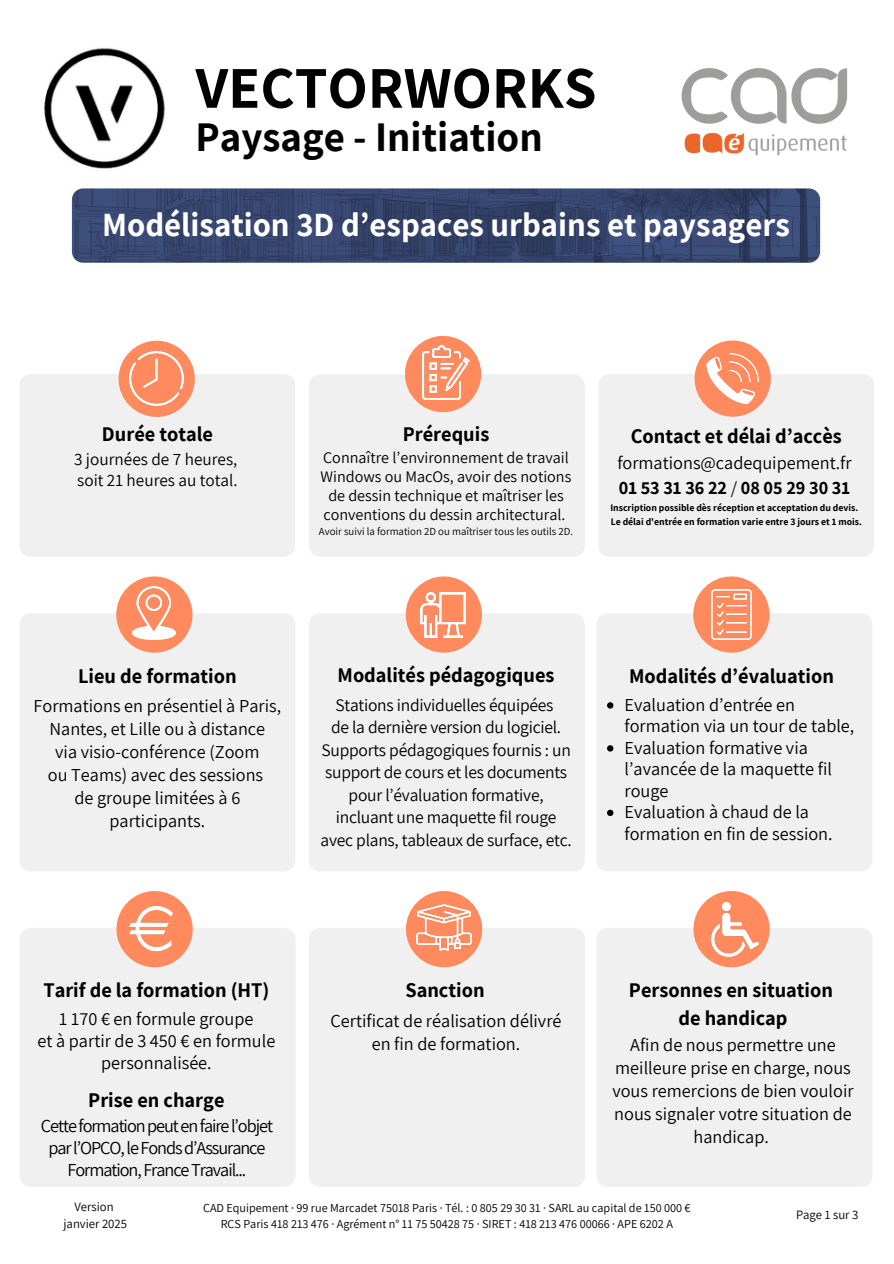
<style>
.page{position:relative;width:894px;height:1264px;background:#fff}
.page>*{position:absolute;margin:0;border:0;box-sizing:border-box;transform-origin:0 0}
.t1{font:700 59.1px "Assistant";color:#000}
.t2{font:700 41.1px "Assistant";color:#000}
.t3{font:700 33px "Assistant";color:#fff}
.t4{font:700 20.4px/27.9px "Assistant";color:#000;text-align:center}
.t5{font:18.3px/23.1px "Assistant";color:#000;text-align:center}
.t6{font:18.3px/22px "Assistant";letter-spacing:-.06em;color:#000;text-align:center}
.t7{font:700 18.3px "Assistant";color:#000}
.t8{font:17.55px/22.5px "Assistant";letter-spacing:-.015em;color:#000;text-align:center}
.t9{font:17.25px/21px "Assistant";color:#000}
.t10{font:16.05px/19px "Assistant";color:#000;text-align:center}
.t11{font:12.75px "Assistant";color:#000}
.t12{font:12.15px "Assistant";color:#000}
.t13{font:10.8px "Assistant";color:#000}
.t14{font:700 9.75px "Assistant";color:#000}
.s1{font-weight:400}
</style>
<div class="page">
<div style="left:20px;top:374px;width:275px;height:183px;background:#f1f0f0"></div>
<div style="left:118px;top:341px;width:77px;height:76px;background:#ff8a5e;border-radius:50%"></div>
<img style="left:129px;top:351px;width:54px;height:54px">
<div style="left:598px;top:374px;width:275px;height:183px;background:#f1f0f0"></div>
<div style="left:309px;top:374px;width:275px;height:183px;background:#f1f0f0"></div>
<div style="left:405px;top:336px;width:76px;height:76px;background:#ff8a5e;border-radius:50%"></div>
<img style="left:422px;top:345px;width:47px;height:54px">
<div style="left:694px;top:340px;width:76px;height:77px;background:#ff8a5e;border-radius:50%"></div>
<div style="left:20px;top:613px;width:275px;height:258px;background:#f1f0f0"></div>
<div style="left:116px;top:576px;width:76px;height:76px;background:#ff8a5e;border-radius:50%"></div>
<div style="left:309px;top:613px;width:275px;height:258px;background:#f1f0f0"></div>
<div style="left:405px;top:576px;width:77px;height:76px;background:#ff8a5e;border-radius:50%"></div>
<img style="left:420px;top:592px;width:45px;height:45px">
<div style="left:597px;top:613px;width:275px;height:258px;background:#f1f0f0"></div>
<div style="left:693px;top:576px;width:76px;height:76px;background:#ff8a5e;border-radius:50%"></div>
<img style="left:711px;top:589px;width:40px;height:51px">
<div style="left:20px;top:928px;width:275px;height:258px;background:#f1f0f0"></div>
<div style="left:116px;top:891px;width:77px;height:76px;background:#ff8a5e;border-radius:50%"></div>
<div style="left:309px;top:927px;width:276px;height:259px;background:#f1f0f0"></div>
<div style="left:406px;top:891px;width:76px;height:76px;background:#ff8a5e;border-radius:50%"></div>
<div style="left:597px;top:927px;width:275px;height:259px;background:#f1f0f0"></div>
<div style="left:693px;top:891px;width:76px;height:76px;background:#ff8a5e;border-radius:50%"></div>
<img style="left:711px;top:902px;width:47px;height:54px">
<img style="left:416px;top:904px;width:55px;height:46px">
<img style="left:129px;top:905px;width:43px;height:47px">
<img style="left:706px;top:353px;width:52px;height:51px">
<img style="left:133px;top:587px;width:42px;height:53px">
<img style="left:681px;top:68px;width:167px;height:88px">
<img style="left:44px;top:48px;width:121px;height:121px">
<svg style="left:607px;top:702px;width:6px;height:6px"></svg>
<svg style="left:607px;top:745px;width:6px;height:6px"></svg>
<svg style="left:607px;top:809px;width:6px;height:7px"></svg>
<img style="left:72px;top:188px;width:747px;height:75px;border-radius:11px">
<p class="t1" style="left:195px;top:47px;width:402px">VECTORWORKS</p>
<h1 class="t2" style="left:195px;top:109px;width:348px">Paysage - Initiation</h1>
<h4 class="t3" style="left:102px;top:202px;width:689px">Modélisation 3D d’espaces urbains et paysagers</h4>
<h5 class="t4" style="left:102px;top:420px;width:112px">Durée totale</h5>
<h5 class="t9" style="left:74px;top:448px;width:165px">3 journées de 7 heures, soit 21 heures au total.</h5>
<p class="t4" style="left:402px;top:419px;width:88px">Prérequis</p>
<p class="t10" style="left:320px;top:447px;width:252px">Connaître l’environnement de travail Windows ou MacOs, avoir des notions de dessin technique et maîtriser les conventions du dessin architectural.</p>
<p class="t13" style="left:319px;top:523px;width:255px">Avoir suivi la formation 2D ou maîtriser tous les outils 2D.</p>
<p class="t4" style="left:630px;top:421px;width:213px">Contact et délai d’accès</p>
<h3 class="t5" style="left:617px;top:450px;width:236px">formations@cadequipement.fr</h3>
<p class="t7" style="left:618px;top:475px;width:233px">0153313622<span class="s1">/</span>0805293031</p>
<h5 class="t14" style="left:610px;top:501px;width:249px">Inscription possible dès réception et acceptation du devis.</h5>
<p class="t14" style="left:610px;top:514px;width:253px">Le délai d'entrée en formation varie entre 3 jours et 1 mois.</p>
<h2 class="t4" style="left:78px;top:661px;width:160px">Lieu de formation</h2>
<h2 class="t5" style="left:34px;top:693px;width:249px">Formations en présentiel à Paris,<br>Nantes, et Lille ou à distance<br>via visio-conférence (Zoom<br>ou Teams) avec des sessions<br>de groupe limitées à 6 participants.</h2>
<h5 class="t4" style="left:337px;top:661px;width:218px">Modalités pédagogiques</h5>
<h5 class="t8" style="left:320px;top:692px;width:252px">Stations individuelles équipées<br>de la dernière version du logiciel.<br>Supports pédagogiques fournis : un support de cours et les documents pour l’évaluation formative, incluant une maquette fil rouge avec plans, tableaux de surface, etc.</h5>
<h6 class="t4" style="left:629px;top:661px;width:206px">Modalités d’évaluation</h6>
<p class="t5" style="left:624px;top:693px;width:231px;line-height:21.5px;text-align:left">Evaluation d’entrée en formation via un tour de table,</p>
<p class="t5" style="left:624px;top:736px;width:209px;line-height:21.5px;text-align:left">Evaluation formative via l’avancée de la maquette fil rouge</p>
<p class="t5" style="left:624px;top:801px;width:209px;line-height:21.5px;text-align:left">Evaluation à chaud de la formation en fin de session.</p>
<p class="t4" style="left:43px;top:975px;width:227px">Tarif de la formation (HT)</p>
<p class="t5" style="left:37px;top:1006px;width:239px;line-height:22px">1 170 € en formule groupe<br>et à partir de 3 450 € en formule personnalisée.</p>
<p class="t4" style="left:88px;top:1085px;width:138px">Prise en charge</p>
<p class="t6" style="left:41px;top:1113px;width:234px">Cetteformationpeutenfairel’objet parl’OPCO,leFondsd’Assurance<br>Formation,FranceTravail...</p>
<p class="t4" style="left:405px;top:975px;width:81px">Sanction</p>
<p class="t5" style="left:330px;top:1008px;width:232px;line-height:23.5px">Certificat de réalisation délivré en fin de formation.</p>
<p class="t4" style="left:628px;top:975px;width:205px">Personnes en situation de handicap</p>
<p class="t5" style="left:612px;top:1032px;width:243px">Afin de nous permettre une meilleure prise en charge, nous vous remercions de bien vouloir nous signaler votre situation de handicap.</p>
<p class="t11" style="left:74px;top:1197px;width:41px">Version</p>
<p class="t11" style="left:64px;top:1214px;width:65px">janvier 2025</p>
<p class="t12" style="left:203px;top:1199px;width:489px">CAD Equipement · 99 rue Marcadet 75018 Paris · Tél. : 0 805 29 30 31 · SARL au capital de 150 000 €</p>
<h5 class="t12" style="left:221px;top:1215px;width:453px">RCS Paris 418 213 476 · Agrément n° 11 75 50428 75 · SIRET : 418 213 476 00066 · APE 6202 A</h5>
<p class="t11" style="left:795px;top:1206px;width:64px">Page 1 sur 3</p>
</div>
